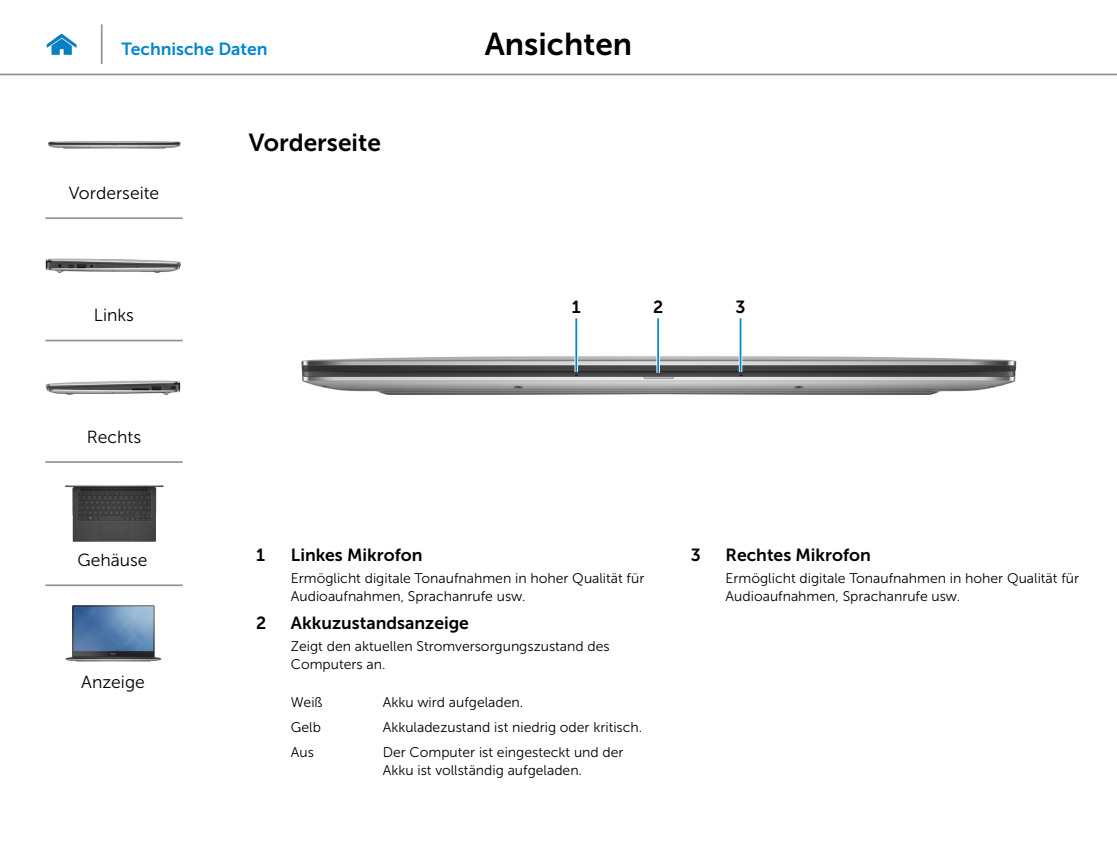
<style>
.page{position:relative;width:1117px;height:844px;background:#fff}
.page>*{position:absolute;margin:0;border:0;box-sizing:border-box;transform-origin:0 0}
.t1{font:31.5px "Museo Sans For Dell 700";color:#000}
.Head2{font:24.5px "Museo Sans For Dell 700";color:#000}
.Callout_Head{font:17.5px "Museo Sans For Dell 700";color:#000}
.t2{font:17.5px "Museo Sans For Dell 300";color:#000}
.Hyperlink{font:17.5px "Museo Sans For Dell 700";color:#0087cc}
.Callout-L{font:17.5px "Museo Sans For Dell 700";color:#000}
.Callout_description{font:14px/17.5px "Museo Sans For Dell 300";color:#000}
</style>
<div class="page">
<hr style="left:0;top:74px;width:1116px;height:1px;background:#939598">
<img style="left:46px;top:33px;width:31px;height:23px">
<img style="left:301px;top:335px;width:716px;height:60px">
<svg style="left:574px;top:318px;width:4px;height:54px"></svg>
<hr style="left:575px;top:318px;width:2px;height:54px;background:#0087cc">
<svg style="left:738px;top:318px;width:4px;height:54px"></svg>
<hr style="left:739px;top:318px;width:2px;height:54px;background:#0087cc">
<hr style="left:656px;top:318px;width:3px;height:55px;background:#fff">
<hr style="left:657px;top:318px;width:2px;height:55px;background:#0087cc">
<hr style="left:101px;top:24px;width:2px;height:40px;background:#939598">
<img style="left:48px;top:141px;width:133px;height:8px">
<img style="left:45px;top:258px;width:136px;height:15px">
<img style="left:45px;top:380px;width:136px;height:15px">
<img style="left:65px;top:485px;width:99px;height:57px">
<img style="left:65px;top:605px;width:97px;height:57px">
<hr style="left:45px;top:217px;width:138px;height:2px;background:#939598">
<hr style="left:45px;top:339px;width:138px;height:2px;background:#939598">
<hr style="left:45px;top:461px;width:138px;height:2px;background:#939598">
<hr style="left:45px;top:584px;width:138px;height:2px;background:#939598">
<p class="Hyperlink" style="left:122px;top:39px;width:147px">Technische Daten</p>
<h1 class="t1" style="left:485px;top:26px;width:149px">Ansichten</h1>
<p class="t2" style="left:69px;top:183px;width:92px">Vorderseite</p>
<p class="t2" style="left:94px;top:305px;width:41px">Links</p>
<p class="t2" style="left:87px;top:428px;width:56px">Rechts</p>
<p class="t2" style="left:77px;top:550px;width:72px">Gehäuse</p>
<p class="t2" style="left:81px;top:672px;width:65px">Anzeige</p>
<p class="Head2" style="left:249px;top:128px;width:134px">Vorderseite</p>
<p class="Callout-L" style="left:571px;top:297px;width:10px">1</p>
<p class="Callout-L" style="left:653px;top:297px;width:12px">2</p>
<p class="Callout-L" style="left:735px;top:297px;width:12px">3</p>
<p class="Callout_Head" style="left:256px;top:544px;width:10px">1</p>
<p class="Callout_Head" style="left:291px;top:544px;width:133px">Linkes Mikrofon</p>
<p class="Callout_description" style="left:291px;top:569px;width:355px">Ermöglicht digitale Tonaufnahmen in hoher Qualität für<br>Audioaufnahmen, Sprachanrufe usw.</p>
<p class="Callout_Head" style="left:256px;top:612px;width:12px">2</p>
<p class="Callout_Head" style="left:291px;top:612px;width:179px">Akkuzustandsanzeige</p>
<p class="Callout_description" style="left:291px;top:637px;width:320px">Zeigt den aktuellen Stromversorgungszustand des<br>Computers an.</p>
<p class="Callout_description" style="left:291px;top:693px;width:33px">Weiß</p>
<p class="Callout_description" style="left:382px;top:693px;width:142px">Akku wird aufgeladen.</p>
<p class="Callout_description" style="left:291px;top:718px;width:32px">Gelb</p>
<p class="Callout_description" style="left:382px;top:718px;width:261px">Akkuladezustand ist niedrig oder kritisch.</p>
<p class="Callout_description" style="left:291px;top:743px;width:25px">Aus</p>
<p class="Callout_description" style="left:382px;top:743px;width:242px">Der Computer ist eingesteckt und der<br>Akku ist vollständig aufgeladen.</p>
<p class="Callout_Head" style="left:690px;top:544px;width:12px">3</p>
<p class="Callout_Head" style="left:725px;top:544px;width:147px">Rechtes Mikrofon</p>
<p class="Callout_description" style="left:725px;top:569px;width:355px">Ermöglicht digitale Tonaufnahmen in hoher Qualität für<br>Audioaufnahmen, Sprachanrufe usw.</p>
</div>
